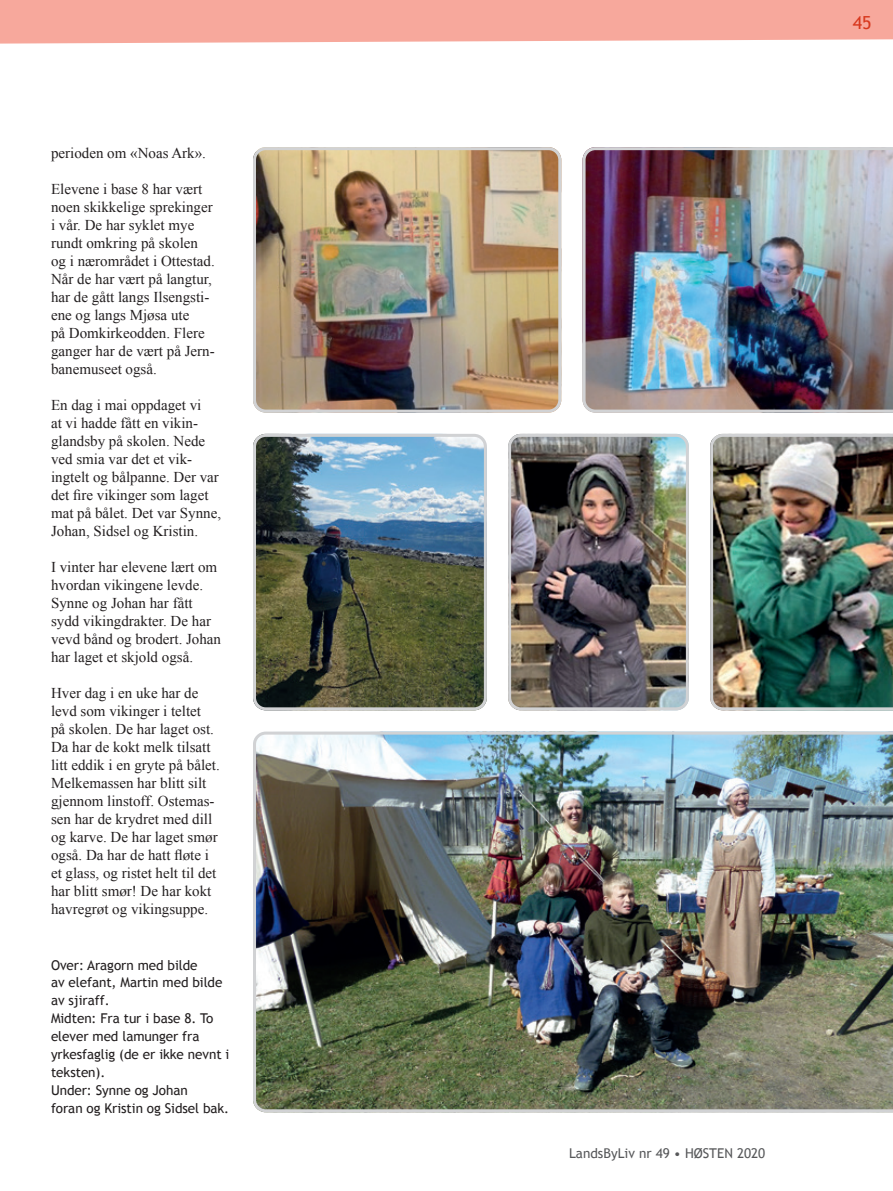
<style>
.page{position:relative;width:893px;height:1191px;background:#fff}
.page>*{position:absolute;margin:0;border:0;box-sizing:border-box;transform-origin:0 0}
.t1{font:18px "Trebuchet MS";color:#d8381e}
.t2{font:15px/18px "Times New Roman";color:#231f20}
.t3{font:13.5px/18px "Trebuchet MS";letter-spacing:-.005em;color:#231f20}
.t4{font:13.5px "Trebuchet MS";color:#57585a}
</style>
<div class="page">
<div style="left:0;top:0;width:893px;height:44px;background:#f7a89c"></div>
<img style="left:253px;top:151px;width:308px;height:261px">
<div style="left:253px;top:147px;width:308px;height:265px;border:3px solid #d1d2d4;border-radius:11px"></div>
<img style="left:710px;top:434px;width:183px;height:276px">
<img style="left:254px;top:438px;width:229px;height:272px">
<div style="left:253px;top:434px;width:234px;height:276px;border:3px solid #d1d2d4;border-radius:11px"></div>
<img style="left:583px;top:147px;width:310px;height:265px">
<img style="left:512px;top:438px;width:173px;height:272px">
<div style="left:508px;top:434px;width:181px;height:276px;border:3px solid #d1d2d4;border-radius:11px"></div>
<img style="left:253px;top:731px;width:640px;height:381px">
<p class="t2" style="left:51px;top:143px;width:156px">perioden om «Noas Ark».</p>
<p class="t2" style="left:51px;top:179px;width:165px">Elevene i base 8 har vært noen skikkelige sprekinger i vår. De har syklet mye rundt omkring på skolen og i nærområdet i Ottestad.<br>Når de har vært på langtur, har de gått langs Ilsengsti&shy;ene og langs Mjøsa ute<br>på Domkirkeodden. Flere ganger har de vært på Jern&shy;banemuseet også.</p>
<p class="t2" style="left:51px;top:395px;width:172px">En dag i mai oppdaget vi<br>at vi hadde fått en vikin&shy;glandsby på skolen. Nede ved smia var det et vik&shy;ingtelt og bålpanne. Der var det fire vikinger som laget mat på bålet. Det var Synne,<br>Johan, Sidsel og Kristin.</p>
<p class="t2" style="left:51px;top:557px;width:172px">I vinter har elevene lært om hvordan vikingene levde.<br>Synne og Johan har fått sydd vikingdrakter. De har vevd bånd og brodert. Johan har laget et skjold også.</p>
<p class="t2" style="left:51px;top:683px;width:170px">Hver dag i en uke har de levd som vikinger i teltet<br>på skolen. De har laget ost.<br>Da har de kokt melk tilsatt litt eddik i en gryte på bålet.<br>Melkemassen har blitt silt gjennom linstoff. Ostemas&shy;sen har de krydret med dill og karve. De har laget smør også. Da har de hatt fløte i et glass, og ristet helt til det har blitt smør! De har kokt havregrøt og vikingsuppe.</p>
<p class="t3" style="left:51px;top:957px;width:173px;line-height:16.2px">Over: Aragorn med bilde<br>av elefant, Martin med bilde</p>
<p class="t3" style="left:51px;top:991px;width:180px">av sjiraff.<br>Midten: Fra tur i base 8. To elever med lamunger fra yrkesfaglig (de er ikke nevnt i teksten).<br>Under: Synne og Johan<br>foran og Kristin og Sidsel bak.</p>
<p class="t1" style="left:853px;top:12px;width:20px">45</p>
<p class="t4" style="left:569px;top:1145px;width:198px">LandsByLiv nr 49 • HØSTEN 2020</p>
</div>
